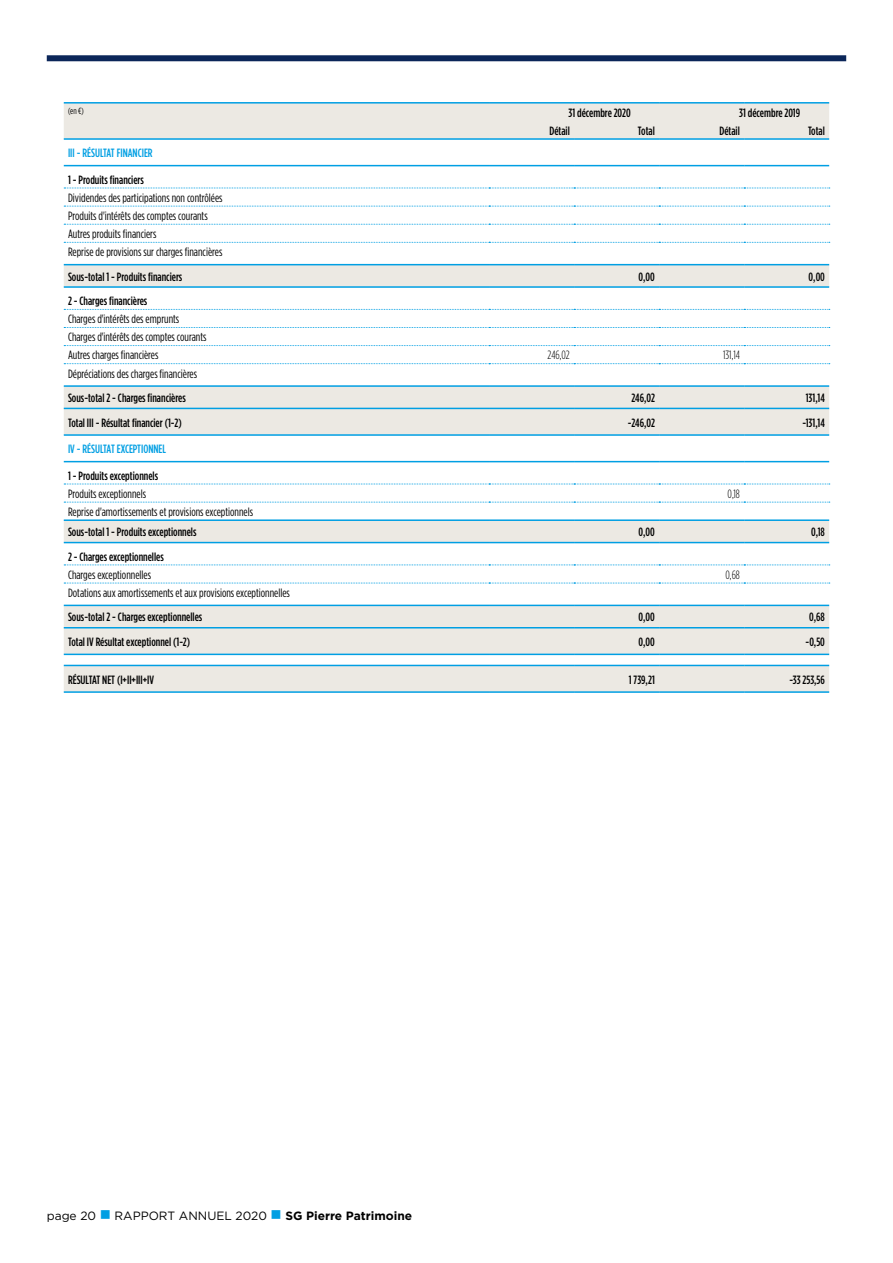
<style>
.page{position:relative;width:893px;height:1263px;background:#fff}
.page>*{position:absolute;margin:0;border:0;box-sizing:border-box;transform-origin:0 0}
.t1{font:500 12px "Gotham Condensed";color:#000}
.t2{font:12px/18.1px "Gotham Condensed";color:#000}
.t3{font:500 12px "Gotham Condensed";color:#009fe3}
.t4{font:12px "Gotham";color:#000}
.t5{font:300 12px "Gotham Condensed";color:#000}
.t6{font:9px "Gotham Condensed";color:#000}
.s1{color:#009fe3}
.s2{font-weight:700}
</style>
<div class="page">
<div style="left:47px;top:55px;width:799px;height:6px;background:#0b2659"></div>
<svg style="left:64px;top:104px;width:765px;height:587px;fill:#ece9e3"></svg>
<svg style="left:64px;top:140px;width:765px;height:321px"></svg>
<hr style="left:64px;top:627px;width:425px;height:1px;background:#009fe3">
<hr style="left:489px;top:627px;width:85px;height:1px;background:#009fe3">
<hr style="left:574px;top:627px;width:85px;height:1px;background:#009fe3">
<hr style="left:659px;top:627px;width:85px;height:1px;background:#009fe3">
<hr style="left:744px;top:627px;width:85px;height:1px;background:#009fe3">
<hr style="left:64px;top:654px;width:425px;height:1px;background:#009fe3">
<hr style="left:489px;top:654px;width:85px;height:1px;background:#009fe3">
<hr style="left:574px;top:654px;width:85px;height:1px;background:#009fe3">
<hr style="left:659px;top:654px;width:85px;height:1px;background:#009fe3">
<hr style="left:744px;top:654px;width:85px;height:1px;background:#009fe3">
<hr style="left:64px;top:434px;width:425px;height:2px;background:#009fe3">
<hr style="left:489px;top:434px;width:85px;height:2px;background:#009fe3">
<hr style="left:574px;top:434px;width:85px;height:2px;background:#009fe3">
<hr style="left:659px;top:434px;width:85px;height:2px;background:#009fe3">
<hr style="left:744px;top:434px;width:85px;height:2px;background:#009fe3">
<hr style="left:64px;top:165px;width:425px;height:1px;background:#009fe3">
<hr style="left:64px;top:461px;width:425px;height:1px;background:#009fe3">
<hr style="left:489px;top:165px;width:85px;height:1px;background:#009fe3">
<hr style="left:489px;top:461px;width:85px;height:1px;background:#009fe3">
<hr style="left:574px;top:165px;width:85px;height:1px;background:#009fe3">
<hr style="left:574px;top:461px;width:85px;height:1px;background:#009fe3">
<hr style="left:659px;top:165px;width:85px;height:1px;background:#009fe3">
<hr style="left:659px;top:461px;width:85px;height:1px;background:#009fe3">
<hr style="left:744px;top:165px;width:85px;height:1px;background:#009fe3">
<hr style="left:744px;top:461px;width:85px;height:1px;background:#009fe3">
<hr style="left:64px;top:408px;width:425px;height:1px;background:#009fe3">
<hr style="left:489px;top:408px;width:85px;height:1px;background:#009fe3">
<hr style="left:574px;top:385px;width:85px;height:2px;background:#009fe3">
<hr style="left:659px;top:385px;width:85px;height:2px;background:#009fe3">
<hr style="left:744px;top:385px;width:85px;height:2px;background:#009fe3">
<hr style="left:574px;top:408px;width:85px;height:1px;background:#009fe3">
<hr style="left:659px;top:408px;width:85px;height:1px;background:#009fe3">
<hr style="left:744px;top:408px;width:85px;height:1px;background:#009fe3">
<svg style="left:64px;top:188px;width:766px;height:1px"></svg>
<svg style="left:64px;top:206px;width:766px;height:1px"></svg>
<svg style="left:64px;top:224px;width:766px;height:1px"></svg>
<svg style="left:64px;top:242px;width:766px;height:1px"></svg>
<svg style="left:64px;top:309px;width:766px;height:1px"></svg>
<svg style="left:64px;top:327px;width:766px;height:1px"></svg>
<svg style="left:64px;top:345px;width:766px;height:1px"></svg>
<svg style="left:64px;top:363px;width:766px;height:1px"></svg>
<svg style="left:64px;top:484px;width:766px;height:1px"></svg>
<svg style="left:64px;top:502px;width:766px;height:1px"></svg>
<svg style="left:64px;top:564px;width:766px;height:1px"></svg>
<svg style="left:64px;top:583px;width:766px;height:1px"></svg>
<hr style="left:64px;top:102px;width:425px;height:2px;background:#009fe3">
<hr style="left:489px;top:102px;width:85px;height:2px;background:#009fe3">
<hr style="left:574px;top:102px;width:85px;height:2px;background:#009fe3">
<hr style="left:659px;top:102px;width:85px;height:2px;background:#009fe3">
<hr style="left:744px;top:102px;width:85px;height:2px;background:#009fe3">
<hr style="left:64px;top:138px;width:425px;height:2px;background:#009fe3">
<hr style="left:489px;top:138px;width:85px;height:2px;background:#009fe3">
<hr style="left:574px;top:138px;width:85px;height:2px;background:#009fe3">
<hr style="left:659px;top:138px;width:85px;height:2px;background:#009fe3">
<hr style="left:744px;top:138px;width:85px;height:2px;background:#009fe3">
<hr style="left:64px;top:264px;width:425px;height:1px;background:#009fe3">
<hr style="left:489px;top:264px;width:85px;height:1px;background:#009fe3">
<hr style="left:574px;top:264px;width:85px;height:1px;background:#009fe3">
<hr style="left:659px;top:264px;width:85px;height:1px;background:#009fe3">
<hr style="left:744px;top:264px;width:85px;height:1px;background:#009fe3">
<hr style="left:64px;top:286px;width:425px;height:2px;background:#009fe3">
<hr style="left:489px;top:286px;width:85px;height:2px;background:#009fe3">
<hr style="left:574px;top:286px;width:85px;height:2px;background:#009fe3">
<hr style="left:659px;top:286px;width:85px;height:2px;background:#009fe3">
<hr style="left:744px;top:286px;width:85px;height:2px;background:#009fe3">
<hr style="left:64px;top:385px;width:425px;height:2px;background:#009fe3">
<hr style="left:489px;top:385px;width:85px;height:2px;background:#009fe3">
<hr style="left:64px;top:519px;width:425px;height:2px;background:#009fe3">
<hr style="left:489px;top:519px;width:85px;height:2px;background:#009fe3">
<hr style="left:574px;top:519px;width:85px;height:2px;background:#009fe3">
<hr style="left:659px;top:519px;width:85px;height:2px;background:#009fe3">
<hr style="left:744px;top:519px;width:85px;height:2px;background:#009fe3">
<hr style="left:64px;top:542px;width:425px;height:1px;background:#009fe3">
<hr style="left:489px;top:542px;width:85px;height:1px;background:#009fe3">
<hr style="left:574px;top:542px;width:85px;height:1px;background:#009fe3">
<hr style="left:659px;top:542px;width:85px;height:1px;background:#009fe3">
<hr style="left:744px;top:542px;width:85px;height:1px;background:#009fe3">
<hr style="left:64px;top:605px;width:425px;height:1px;background:#009fe3">
<hr style="left:489px;top:605px;width:85px;height:1px;background:#009fe3">
<hr style="left:574px;top:605px;width:85px;height:1px;background:#009fe3">
<hr style="left:659px;top:605px;width:85px;height:1px;background:#009fe3">
<hr style="left:744px;top:605px;width:85px;height:1px;background:#009fe3">
<hr style="left:64px;top:665px;width:425px;height:1px;background:#009fe3">
<hr style="left:489px;top:665px;width:85px;height:1px;background:#009fe3">
<hr style="left:574px;top:665px;width:85px;height:1px;background:#009fe3">
<hr style="left:659px;top:665px;width:85px;height:1px;background:#009fe3">
<hr style="left:744px;top:665px;width:85px;height:1px;background:#009fe3">
<hr style="left:64px;top:691px;width:425px;height:2px;background:#009fe3">
<hr style="left:489px;top:691px;width:85px;height:2px;background:#009fe3">
<hr style="left:574px;top:691px;width:85px;height:2px;background:#009fe3">
<hr style="left:659px;top:691px;width:85px;height:2px;background:#009fe3">
<hr style="left:744px;top:691px;width:85px;height:2px;background:#009fe3">
<p class="t6" style="left:68px;top:106px;width:17px">(en €)</p>
<p class="t1" style="left:568px;top:105px;width:64px">31 décembre 2020</p>
<p class="t1" style="left:739px;top:105px;width:62px">31 décembre 2019</p>
<p class="t1" style="left:549px;top:124px;width:22px">Détail</p>
<p class="t1" style="left:638px;top:124px;width:18px">Total</p>
<p class="t1" style="left:719px;top:124px;width:22px">Détail</p>
<p class="t1" style="left:808px;top:124px;width:18px">Total</p>
<p class="t3" style="left:68px;top:146px;width:86px">III - RÉSULTAT FINANCIER</p>
<p class="t1" style="left:68px;top:173px;width:77px">1 - Produits financiers</p>
<p class="t2" style="left:68px;top:188px;width:156px">Dividendes des participations non contrôlées Produits d'intérêts des comptes courants Autres produits financiers<br>Reprise de provisions sur charges financières</p>
<p class="t1" style="left:68px;top:269px;width:116px">Sous-total 1 - Produits financiers</p>
<p class="t1" style="left:639px;top:269px;width:18px">0,00</p>
<p class="t1" style="left:809px;top:269px;width:18px">0,00</p>
<p class="t1" style="left:68px;top:294px;width:81px">2 - Charges financières</p>
<p class="t2" style="left:68px;top:310px;width:140px">Charges d'intérêts des emprunts<br>Charges d'intérêts des comptes courants<br>Autres charges financières</p>
<p class="t5" style="left:548px;top:348px;width:24px">246,02</p>
<p class="t5" style="left:723px;top:348px;width:18px">131,14</p>
<p class="t2" style="left:68px;top:364px;width:131px">Dépréciations des charges financières</p>
<p class="t1" style="left:68px;top:391px;width:119px">Sous-total 2 - Charges financières</p>
<p class="t1" style="left:631px;top:391px;width:25px">246,02</p>
<p class="t1" style="left:806px;top:391px;width:21px">131,14</p>
<p class="t1" style="left:68px;top:415px;width:115px">Total III - Résultat financier (1-2)</p>
<p class="t1" style="left:628px;top:415px;width:28px">-246,02</p>
<p class="t1" style="left:802px;top:415px;width:24px">-131,14</p>
<p class="t3" style="left:68px;top:442px;width:100px">IV - RÉSULTAT EXCEPTIONNEL</p>
<p class="t1" style="left:68px;top:469px;width:92px">1 - Produits exceptionnels</p>
<p class="t2" style="left:68px;top:484px;width:80px">Produits exceptionnels</p>
<p class="t5" style="left:728px;top:487px;width:14px">0,18</p>
<p class="t2" style="left:68px;top:503px;width:187px">Reprise d'amortissements et provisions exceptionnels</p>
<p class="t1" style="left:68px;top:525px;width:130px">Sous-total 1 - Produits exceptionnels</p>
<p class="t1" style="left:639px;top:525px;width:18px">0,00</p>
<p class="t1" style="left:811px;top:525px;width:15px">0,18</p>
<p class="t1" style="left:68px;top:549px;width:97px">2 - Charges exceptionnelles</p>
<p class="t2" style="left:68px;top:565px;width:85px">Charges exceptionnelles</p>
<p class="t5" style="left:725px;top:568px;width:16px">0,68</p>
<p class="t2" style="left:68px;top:583px;width:223px">Dotations aux amortissements et aux provisions exceptionnelles</p>
<p class="t1" style="left:68px;top:610px;width:136px">Sous-total 2 - Charges exceptionnelles</p>
<p class="t1" style="left:639px;top:610px;width:18px">0,00</p>
<p class="t1" style="left:809px;top:610px;width:17px">0,68</p>
<p class="t1" style="left:68px;top:635px;width:124px">Total IV Résultat exceptionnel (1-2)</p>
<p class="t1" style="left:639px;top:635px;width:18px">0,00</p>
<p class="t1" style="left:805px;top:635px;width:21px">-0,50</p>
<p class="t1" style="left:68px;top:672px;width:88px">RÉSULTAT NET (I+II+III+IV</p>
<p class="t1" style="left:629px;top:672px;width:28px">1 739,21</p>
<p class="t1" style="left:789px;top:672px;width:37px">-33 253,56</p>
<p class="t4" style="left:47px;top:1208px;width:367px">page 20 <span class="s1">■</span> RAPPORT ANNUEL 2020 <span class="s1">■</span> <span class="s2">SG Pierre Patrimoine</span></p>
</div>
